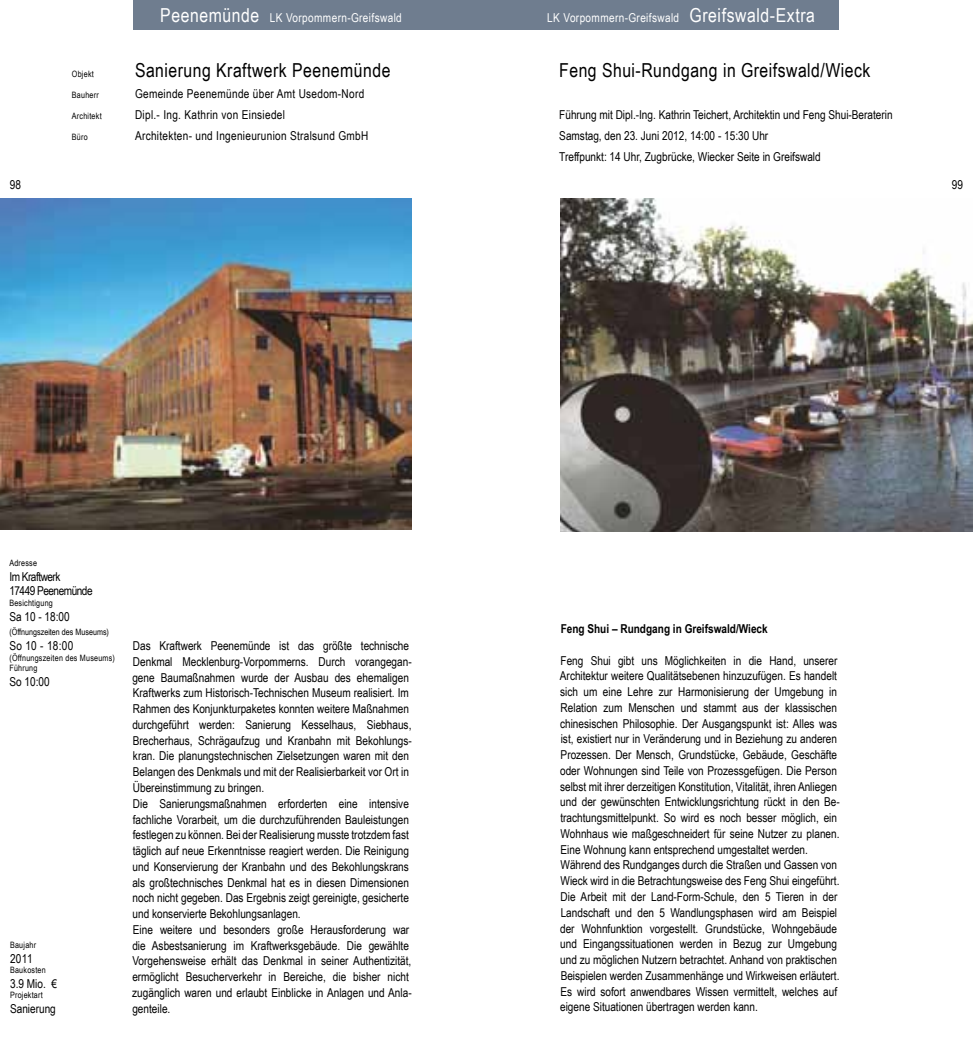
<style>
.page{position:relative;width:973px;height:1042px;background:#fff}
.page>*{position:absolute;margin:0;border:0;box-sizing:border-box;transform-origin:0 0}
.t1{font:19.25px "Arial Narrow";letter-spacing:.025em;color:#000}
.t2{font:12.25px/15.8px "Arial Narrow";color:#000}
.t3{font:12.25px "Arial Narrow";letter-spacing:.025em;color:#000}
.t4{font:12.25px "Arial Narrow";letter-spacing:.03em;color:#fff}
.t5{font:700 12.25px "Arial Narrow";color:#000}
.t6{font:12.25px/14.7px "Arial Narrow";letter-spacing:-.04em;color:#000}
.t7{font:8.75px/10.5px "Arial Narrow";letter-spacing:.025em;color:#000}
.t8{font:8.75px "Arial Narrow";color:#000}
.s1{font-size:19.25px}
</style>
<div class="page">
<img style="left:0;top:199px;width:411px;height:331px">
<img style="left:561px;top:199px;width:411px;height:332px">
<div style="left:133px;top:0;width:353px;height:30px;background:#6f7d8f"></div>
<div style="left:485px;top:0;width:353px;height:30px;background:#6f7d8f"></div>
<p class="t4" style="left:160px;top:9px;width:243px"><span class="s1">Peenemünde</span> LK Vorpommern-Greifswald</p>
<p class="t7" style="left:72px;top:68px;width:23px">Objekt</p>
<p class="t1" style="left:135px;top:56px;width:257px">Sanierung Kraftwerk Peenemünde</p>
<p class="t7" style="left:72px;top:89px;width:28px">Bauherr</p>
<p class="t3" style="left:135px;top:85px;width:231px">Gemeinde Peenemünde über Amt Usedom-Nord</p>
<p class="t7" style="left:72px;top:110px;width:31px">Architekt</p>
<p class="t3" style="left:135px;top:106px;width:151px">Dipl.- Ing. Kathrin von Einsiedel</p>
<p class="t7" style="left:72px;top:131px;width:17px">Büro</p>
<p class="t3" style="left:135px;top:127px;width:235px">Architekten- und Ingenieurunion Stralsund GmbH</p>
<p class="t4" style="left:547px;top:9px;width:269px">LK Vorpommern-Greifswald <span class="s1">Greifswald-Extra</span></p>
<p class="t1" style="left:559px;top:56px;width:312px">Feng Shui-Rundgang in Greifswald/Wieck</p>
<p class="t2" style="left:559px;top:104px;width:335px;line-height:21px">Führung mit Dipl.-Ing. Kathrin Teichert, Architektin und Feng Shui-Beraterin<br>Samstag, den 23. Juni 2012, 14:00 - 15:30 Uhr<br>Treffpunkt: 14 Uhr, Zugbrücke, Wiecker Seite in Greifswald</p>
<p class="t2" style="left:10px;top:176px;width:13px">98</p>
<p class="t2" style="left:951px;top:176px;width:13px">99</p>
<p class="t7" style="left:9px;top:557px;width:29px">Adresse</p>
<p class="t6" style="left:9px;top:569px;width:85px">Im Kraftwerk<br>17449 Peenemünde</p>
<p class="t7" style="left:9px;top:597px;width:45px">Besichtigung</p>
<p class="t2" style="left:9px;top:608px;width:62px">Sa 10 - 18:00</p>
<p class="t8" style="left:9px;top:626px;width:101px">(Öffnungszeiten des Museums)</p>
<p class="t2" style="left:9px;top:637px;width:65px">So 10 - 18:00</p>
<p class="t7" style="left:9px;top:652px;width:107px">(Öffnungszeiten des Museums)<br>Führung</p>
<p class="t2" style="left:9px;top:673px;width:42px">So 10:00</p>
<p class="t7" style="left:10px;top:939px;width:28px">Baujahr</p>
<p class="t2" style="left:10px;top:950px;width:24px">2011</p>
<p class="t7" style="left:10px;top:964px;width:37px">Baukosten</p>
<p class="t2" style="left:10px;top:975px;width:48px">3.9 Mio. €</p>
<p class="t7" style="left:10px;top:989px;width:34px">Projektart</p>
<p class="t2" style="left:10px;top:1000px;width:47px">Sanierung</p>
<p class="t2" style="left:132px;top:637px;width:281px">Das Kraftwerk Peenemünde ist das größte technische Denkmal Mecklenburg-Vorpommerns. Durch vorangegan&shy;gene Baumaßnahmen wurde der Ausbau des ehemaligen Kraftwerks zum Historisch-Technischen Museum realisiert. Im Rahmen des Konjunkturpaketes konnten weitere Maßnahmen durchgeführt werden: Sanierung Kesselhaus, Siebhaus, Brecherhaus, Schrägaufzug und Kranbahn mit Bekohlungs&shy;kran. Die planungstechnischen Zielsetzungen waren mit den Belangen des Denkmals und mit der Realisierbarkeit vor Ort in Übereinstimmung zu bringen.<br>Die Sanierungsmaßnahmen erforderten eine intensive fachliche Vorarbeit, um die durchzuführenden Bauleistungen festlegen zu können. Bei der Realisierung musste trotzdem fast täglich auf neue Erkenntnisse reagiert werden. Die Reinigung und Konservierung der Kranbahn und des Bekohlungskrans als großtechnisches Denkmal hat es in diesen Dimensionen noch nicht gegeben. Das Ergebnis zeigt gereinigte, gesicherte und konservierte Bekohlungsanlagen.<br>Eine weitere und besonders große Herausforderung war die Asbestsanierung im Kraftwerksgebäude. Die gewählte Vorgehensweise erhält das Denkmal in seiner Authentizität, ermöglicht Besucherverkehr in Bereiche, die bisher nicht zugänglich waren und erlaubt Einblicke in Anlagen und Anla&shy;genteile.</p>
<p class="t5" style="left:560px;top:619px;width:209px">Feng Shui – Rundgang in Greifswald/Wieck</p>
<p class="t2" style="left:560px;top:652px;width:281px">Feng Shui gibt uns Möglichkeiten in die Hand, unserer Architektur weitere Qualitätsebenen hinzuzufügen. Es handelt sich um eine Lehre zur Harmonisierung der Umgebung in Relation zum Menschen und stammt aus der klassischen chinesischen Philosophie. Der Ausgangspunkt ist: Alles was ist, existiert nur in Veränderung und in Beziehung zu anderen Prozessen. Der Mensch, Grundstücke, Gebäude, Geschäfte oder Wohnungen sind Teile von Prozessgefügen. Die Person selbst mit ihrer derzeitigen Konstitution, Vitalität, ihren Anliegen und der gewünschten Entwicklungsrichtung rückt in den Be&shy;trachtungsmittelpunkt. So wird es noch besser möglich, ein Wohnhaus wie maßgeschneidert für seine Nutzer zu planen.<br>Eine Wohnung kann entsprechend umgestaltet werden.<br>Während des Rundganges durch die Straßen und Gassen von Wieck wird in die Betrachtungsweise des Feng Shui eingeführt.<br>Die Arbeit mit der Land-Form-Schule, den 5 Tieren in der Landschaft und den 5 Wandlungsphasen wird am Beispiel der Wohnfunktion vorgestellt. Grundstücke, Wohngebäude und Eingangssituationen werden in Bezug zur Umgebung und zu möglichen Nutzern betrachtet. Anhand von praktischen Beispielen werden Zusammenhänge und Wirkweisen erläutert.<br>Es wird sofort anwendbares Wissen vermittelt, welches auf eigene Situationen übertragen werden kann.</p>
</div>
